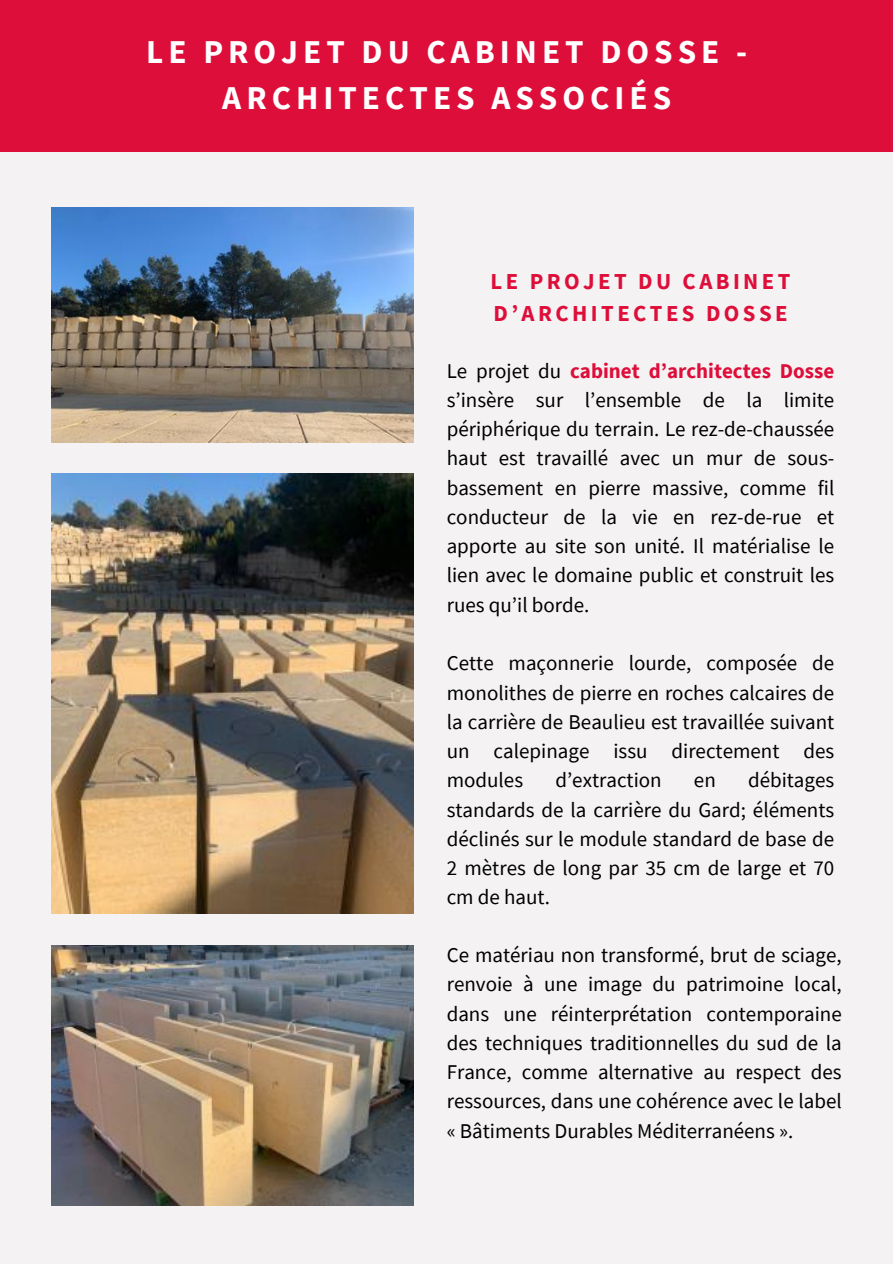
<style>
.page{position:relative;width:893px;height:1264px;background:#fff}
.page>*{position:absolute;margin:0;border:0;box-sizing:border-box;transform-origin:0 0}
.t1{font:700 33.3px/46.2px "Source Sans Pro";letter-spacing:.15em;color:#fff;text-align:center}
.t2{font:700 22.8px/31.5px "Source Sans Pro";letter-spacing:.15em;color:#de0e3a}
.t3{font:21px/29.2px "Source Sans Pro";color:#000;text-align:justify}
.s1{font-weight:700;color:#de0e3a}
</style>
<div class="page">
<div style="left:0;top:0;width:892px;height:1263px;background:#f4f2f3"></div>
<img style="left:52px;top:207px;width:361px;height:235px">
<img style="left:52px;top:473px;width:361px;height:440px">
<img style="left:52px;top:945px;width:361px;height:259px">
<div style="left:0;top:0;width:892px;height:151px;background:#de0e3a"></div>
<h1 class="t1" style="left:146px;top:28px;width:602px">LE PROJET DU CABINET DOSSE -<br>ARCHITECTES ASSOCIÉS</h1>
<p class="t2" style="left:490px;top:265px;width:301px">LE PROJET DU CABINET<br>D’ARCHITECTES DOSSE</p>
<p class="t3" style="left:446px;top:355px;width:389px">Le projet du <span class="s1">cabinet d’architectes Dosse </span>s’insère sur l’ensemble de la limite périphérique du terrain. Le rez-de-chaussée haut est travaillé avec un mur de sous&shy;bassement en pierre massive, comme fil conducteur de la vie en rez-de-rue et apporte au site son unité. Il matérialise le lien avec le domaine public et construit les rues qu’il borde.</p>
<p class="t3" style="left:446px;top:648px;width:389px">Cette maçonnerie lourde, composée de monolithes de pierre en roches calcaires de la carrière de Beaulieu est travaillée suivant un calepinage issu directement des modules</p>
<p class="t3" style="left:446px;top:765px;width:389px;text-indent:301px">débitages standards de la carrière du Gard; éléments déclinés sur le module standard de base de 2 mètres de long par 35 cm de large et 70 cm de haut.</p>
<p class="t3" style="left:555px;top:765px;width:108px">d’extraction</p>
<p class="t3" style="left:694px;top:765px;width:23px">en</p>
<p class="t3" style="left:446px;top:940px;width:396px">Ce matériau non transformé, brut de sciage, renvoie à une image du patrimoine local, dans une réinterprétation contemporaine des techniques traditionnelles du sud de la France, comme alternative au respect des ressources, dans une cohérence avec le label « Bâtiments Durables Méditerranéens ».</p>
</div>
